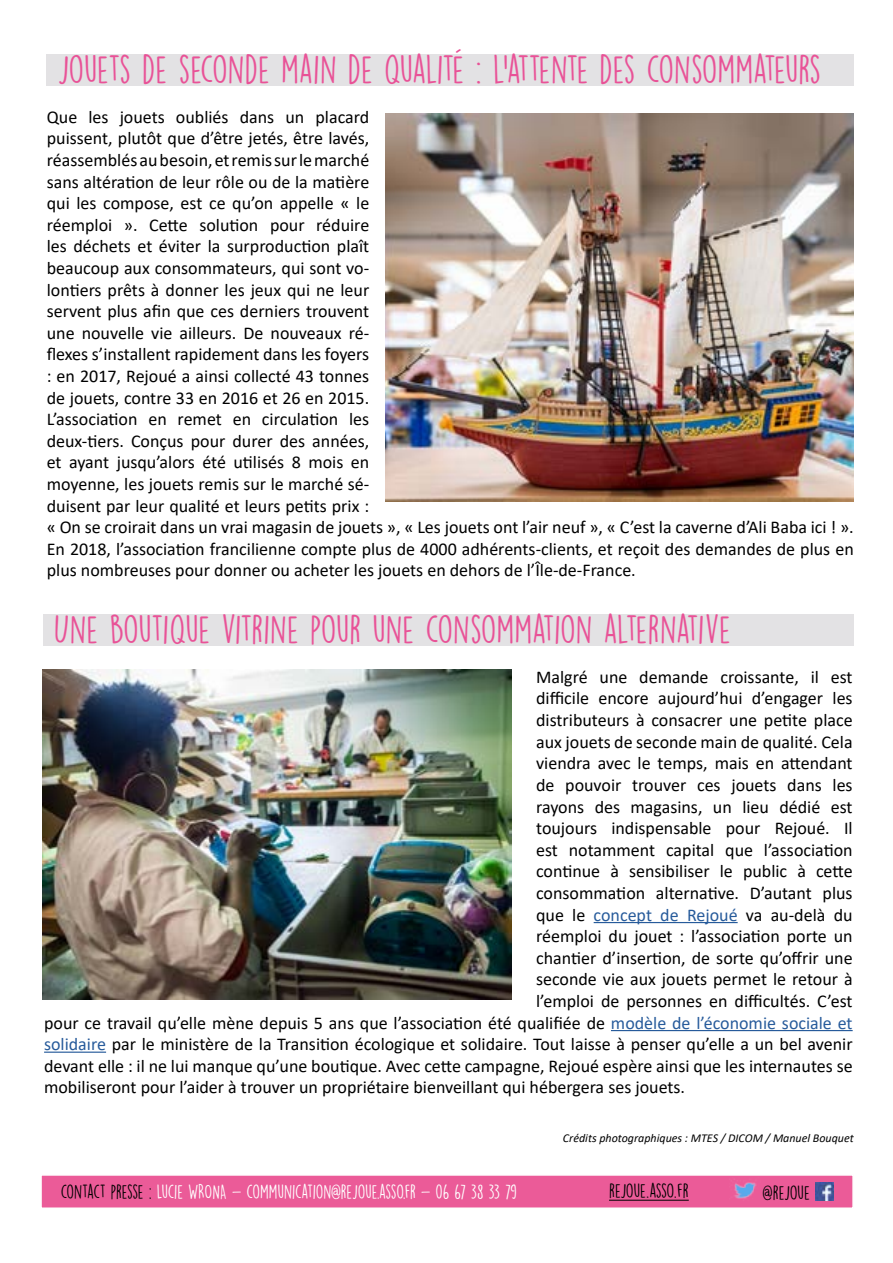
<style>
.page{position:relative;width:893px;height:1263px;background:#fff}
.page>*{position:absolute;margin:0;border:0;box-sizing:border-box;transform-origin:0 0}
.t1{font:36px "DK Lemon Yellow Sun";letter-spacing:-.015em;color:#e95297}
.t2{font:18px/21.6px "Calibri";color:#000}
.t3{font:18px "DK Lemon Yellow Sun";letter-spacing:-.02em;color:#fff}
.t4{font:18px "DK Lemon Yellow Sun";letter-spacing:-.025em;color:#000}
.t5{font:italic 12px "Calibri";color:#000}
.s1{color:#275b9b}
.s2{color:#000}
</style>
<div class="page">
<div style="left:47px;top:54px;width:807px;height:32px;background:#e3e2e4"></div>
<div style="left:40px;top:1174px;width:814px;height:35px;background:#eb5b98;border:2px solid #fff"></div>
<hr style="left:609px;top:1200px;width:80px;height:1px;background:#000">
<img style="left:734px;top:1182px;width:22px;height:17px">
<img style="left:816px;top:1182px;width:18px;height:19px">
<img style="left:43px;top:669px;width:469px;height:331px">
<div style="left:43px;top:614px;width:811px;height:32px;background:#e3e2e4"></div>
<hr style="left:594px;top:922px;width:144px;height:1px;background:#275b9b">
<hr style="left:611px;top:1030px;width:242px;height:1px;background:#275b9b">
<hr style="left:44px;top:1051px;width:62px;height:2px;background:#275b9b">
<img style="left:385px;top:113px;width:469px;height:388px">
<h1 class="t1" style="left:58px;top:47px;width:765px">JOUETS DE SECONDE MAIN DE QUALITÉ : L’ATTENTE DES CONSOMMATEURS</h1>
<p class="t2" style="left:47px;top:106px;width:809px">Que les jouets oubliés dans un placard<br>puissent, plutôt que d’être jetés, être lavés,<br>réassemblés au besoin, et remis sur le marché<br>sans altération de leur rôle ou de la matière<br>qui les compose, est ce qu’on appelle « le<br>réemploi ». Cette solution pour réduire<br>les déchets et éviter la surproduction plaît<br>beaucoup aux consommateurs, qui sont vo-<br>lontiers prêts à donner les jeux qui ne leur<br>servent plus afin que ces derniers trouvent<br>une nouvelle vie ailleurs. De nouveaux ré-<br>flexes s’installent rapidement dans les foyers<br>: en 2017, Rejoué a ainsi collecté 43 tonnes<br>de jouets, contre 33 en 2016 et 26 en 2015.<br>L’association en remet en circulation les<br>deux-tiers. Conçus pour durer des années,<br>et ayant jusqu’alors été utilisés 8 mois en<br>moyenne, les jouets remis sur le marché sé-<br>duisent par leur qualité et leurs petits prix :<br>« On se croirait dans un vrai magasin de jouets », « Les jouets ont l’air neuf », « C’est la caverne d’Ali Baba ici ! ».<br>En 2018, l’association francilienne compte plus de 4000 adhérents-clients, et reçoit des demandes de plus en plus nombreuses pour donner ou acheter les jouets en dehors de l’Île-de-France.</p>
<h1 class="t1" style="left:54px;top:607px;width:679px">UNE BOUTIQUE VITRINE POUR UNE CONSOMMATION ALTERNATIVE</h1>
<p class="t2" style="left:536px;top:666px;width:318px">Malgré une demande croissante, il est</p>
<p class="t2" style="left:536px;top:687px;width:318px">difficile encore aujourd’hui d’engager les</p>
<p class="t2" style="left:536px;top:709px;width:318px">distributeurs à consacrer une petite place</p>
<p class="t2" style="left:536px;top:730px;width:318px">aux jouets de seconde main de qualité. Cela</p>
<p class="t2" style="left:536px;top:752px;width:318px">viendra avec le temps, mais en attendant</p>
<p class="t2" style="left:536px;top:774px;width:318px">de pouvoir trouver ces jouets dans les</p>
<p class="t2" style="left:536px;top:795px;width:318px">rayons des magasins, un lieu dédié est</p>
<p class="t2" style="left:536px;top:817px;width:318px">toujours indispensable pour Rejoué. Il</p>
<p class="t2" style="left:536px;top:838px;width:318px">est notamment capital que l’association</p>
<p class="t2" style="left:536px;top:860px;width:318px">continue à sensibiliser le public à cette</p>
<p class="t2" style="left:536px;top:882px;width:318px">consommation alternative. D’autant plus</p>
<p class="t2" style="left:536px;top:903px;width:318px">que le <span class="s1">concept de Rejoué</span> va au-delà du</p>
<p class="t2" style="left:536px;top:925px;width:318px">réemploi du jouet : l’association porte un</p>
<p class="t2" style="left:536px;top:946px;width:318px">chantier d’insertion, de sorte qu’offrir une</p>
<p class="t2" style="left:536px;top:968px;width:318px">seconde vie aux jouets permet le retour à</p>
<p class="t2" style="left:536px;top:990px;width:318px">l’emploi de personnes en difficultés. C’est</p>
<p class="t2" style="left:44px;top:1011px;width:810px">pour ce travail qu’elle mène depuis 5 ans que l’association été qualifiée de <span class="s1">modèle de l’économie sociale et</span></p>
<p class="t2" style="left:44px;top:1033px;width:810px"><span class="s1">solidaire</span> par le ministère de la Transition écologique et solidaire. Tout laisse à penser qu’elle a un bel avenir</p>
<p class="t2" style="left:44px;top:1054px;width:810px">devant elle : il ne lui manque qu’une boutique. Avec cette campagne, Rejoué espère ainsi que les internautes se</p>
<p class="t2" style="left:44px;top:1076px;width:643px">mobiliseront pour l’aider à trouver un propriétaire bienveillant qui hébergera ses jouets.</p>
<p class="t5" style="left:563px;top:1130px;width:292px">Crédits photographiques : MTES / DICOM / Manuel Bouquet</p>
<p class="t3" style="left:61px;top:1181px;width:457px"><span class="s2">CONTACT PRESSE :</span> LUCIE WRONA - COMMUNICATION@REJOUE.ASSO.FR - 06 67 38 33 79</p>
<p class="t4" style="left:609px;top:1180px;width:81px">REJOUE.ASSO.FR</p>
<p class="t4" style="left:762px;top:1181px;width:50px">@REJOUE</p>
</div>
